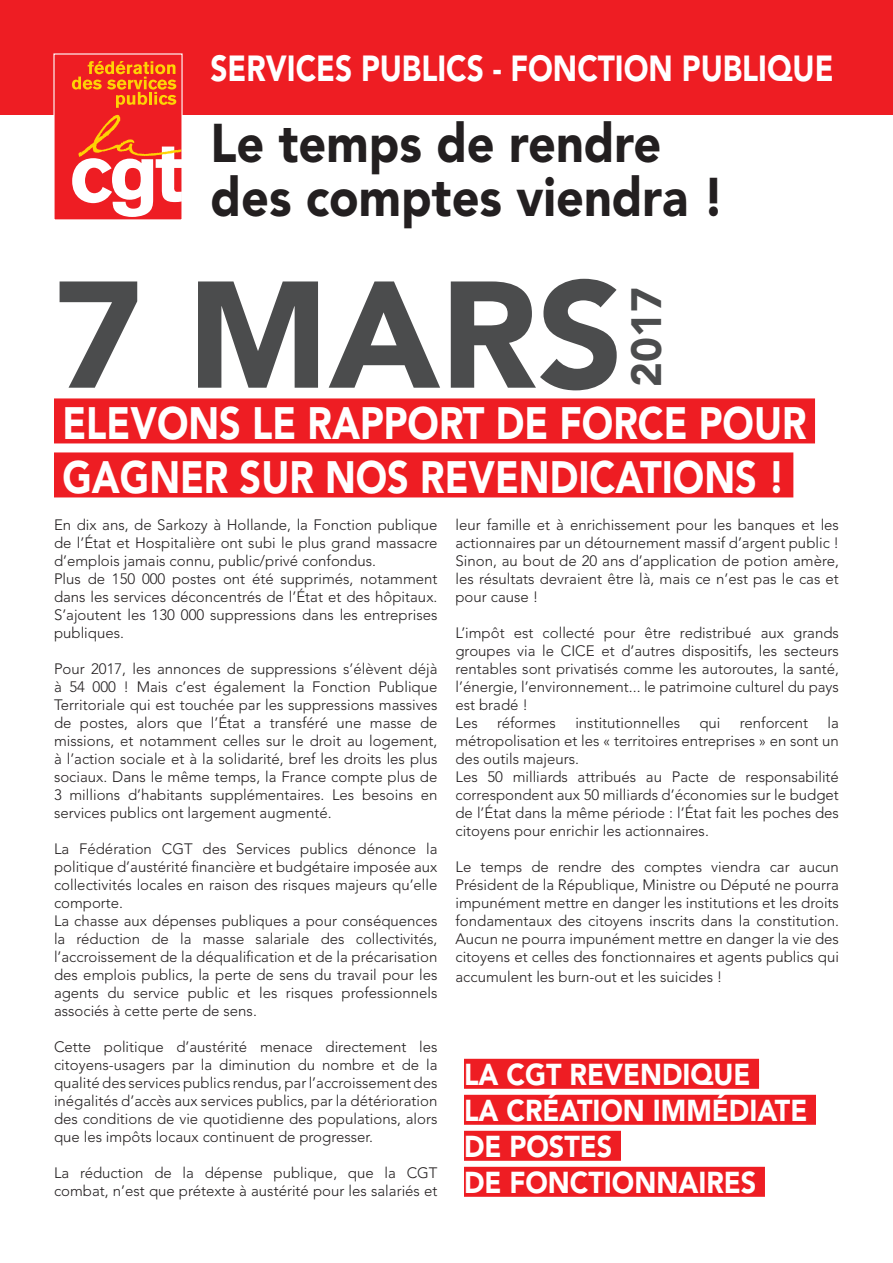
<style>
.page{position:relative;width:893px;height:1263px;background:#fff}
.page>*{position:absolute;margin:0;border:0;box-sizing:border-box;transform-origin:0 0}
.t1{font:900 150px "Avenir LT Std";color:#4b4c4d}
.t2{font:900 54px "Avenir LT Std";color:#231f20;scale:.9 1}
.t3{font:900 45px "Avenir LT Std";color:#fff;scale:.84 1}
.t4{font:900 42px "Avenir LT Std";color:#4b4c4d}
.t5{font:900 36px "Avenir LT Std";color:#fff;scale:.83 1}
.t6{font:900 30px "Avenir LT Std";color:#fff;scale:.9 1}
.t7{font:300 15px/18px "Avenir LT Std";color:#231f20;text-align:justify}
</style>
<div class="page">
<div style="left:0;top:0;width:893px;height:115px;background:#ee1d23"></div>
<div style="left:54px;top:54px;width:128px;height:166px;background:#ee1d23"></div>
<svg style="left:72px;top:115px;width:109px;height:102px"></svg>
<svg style="left:72px;top:61px;width:104px;height:47px"></svg>
<div style="left:53px;top:53px;width:130px;height:167px;border:1px solid #fff"></div>
<div style="left:54px;top:398px;width:761px;height:45px;background:#ee1d23"></div>
<div style="left:54px;top:452px;width:739px;height:45px;background:#ee1d23"></div>
<div style="left:464px;top:1059px;width:295px;height:30px;background:#ee1d23"></div>
<div style="left:464px;top:1095px;width:352px;height:30px;background:#ee1d23"></div>
<div style="left:464px;top:1131px;width:157px;height:30px;background:#ee1d23"></div>
<div style="left:464px;top:1167px;width:301px;height:30px;background:#ee1d23"></div>
<p class="t5" style="left:210px;top:47px;width:752px">SERVICES PUBLICS - FONCTION PUBLIQUE</p>
<p class="t2" style="left:210px;top:111px;width:502px">Le temps de rendre</p>
<p class="t2" style="left:210px;top:165px;width:572px">des comptes viendra !</p>
<p class="t1" style="left:54px;top:245px;width:571px">7 MARS</p>
<p class="t4" style="left:621px;top:386px;width:101px;rotate:-90deg">2017</p>
<p class="t3" style="left:63px;top:396px;width:887px">ELEVONS LE RAPPORT DE FORCE POUR</p>
<p class="t3" style="left:63px;top:450px;width:861px">GAGNER SUR NOS REVENDICATIONS !</p>
<p class="t7" style="left:54px;top:516px;width:385px">En dix ans, de Sarkozy à Hollande, la Fonction publique de l’État et Hospitalière ont subi le plus grand massacre d’emplois jamais connu, public/privé confondus.</p>
<p class="t7" style="left:54px;top:570px;width:385px">Plus de 150 000 postes ont été supprimés, notamment dans les services déconcentrés de l’État et des hôpitaux.<br>S’ajoutent les 130 000 suppressions dans les entreprises publiques.</p>
<p class="t7" style="left:54px;top:660px;width:385px">Pour 2017, les annonces de suppressions s’élèvent déjà à 54 000 ! Mais c’est également la Fonction Publique Territoriale qui est touchée par les suppressions massives de postes, alors que l’État a transféré une masse de missions, et notamment celles sur le droit au logement, à l’action sociale et à la solidarité, bref les droits les plus sociaux. Dans le même temps, la France compte plus de 3 millions d’habitants supplémentaires. Les besoins en services publics ont largement augmenté.</p>
<p class="t7" style="left:54px;top:840px;width:385px">La Fédération CGT des Services publics dénonce la politique d’austérité financière et budgétaire imposée aux collectivités locales en raison des risques majeurs qu’elle comporte.</p>
<p class="t7" style="left:54px;top:912px;width:385px">La chasse aux dépenses publiques a pour conséquences la réduction de la masse salariale des collectivités, l’accroissement de la déqualification et de la précarisation des emplois publics, la perte de sens du travail pour les agents du service public et les risques professionnels associés à cette perte de sens.</p>
<p class="t7" style="left:54px;top:1038px;width:385px">Cette politique d’austérité menace directement les citoyens-usagers par la diminution du nombre et de la qualité des services publics rendus, par l’accroissement des inégalités d’accès aux services publics, par la détérioration des conditions de vie quotidienne des populations, alors que les impôts locaux continuent de progresser.</p>
<p class="t7" style="left:54px;top:1164px;width:385px">La réduction de la dépense publique, que la CGT combat, n’est que prétexte à austérité pour les salariés et</p>
<p class="t7" style="left:455px;top:516px;width:385px">leur famille et à enrichissement pour les banques et les actionnaires par un détournement massif d’argent public !<br>Sinon, au bout de 20 ans d’application de potion amère, les résultats devraient être là, mais ce n’est pas le cas et pour cause !</p>
<p class="t7" style="left:455px;top:624px;width:385px">L’impôt est collecté pour être redistribué aux grands groupes via le CICE et d’autres dispositifs, les secteurs rentables sont privatisés comme les autoroutes, la santé, l’énergie, l’environnement... le patrimoine culturel du pays est bradé !</p>
<p class="t7" style="left:455px;top:714px;width:24px">Les</p>
<p class="t7" style="left:497px;top:714px;width:60px">réformes</p>
<p class="t7" style="left:575px;top:714px;width:106px">institutionnelles</p>
<p class="t7" style="left:699px;top:714px;width:23px">qui</p>
<p class="t7" style="left:740px;top:714px;width:70px">renforcent</p>
<p class="t7" style="left:455px;top:714px;width:385px;text-indent:372px">la métropolisation et les « territoires entreprises » en sont un des outils majeurs.</p>
<p class="t7" style="left:455px;top:768px;width:385px">Les 50 milliards attribués au Pacte de responsabilité correspondent aux 50 milliards d’économies sur le budget de l’État dans la même période : l’État fait les poches des citoyens pour enrichir les actionnaires.</p>
<p class="t7" style="left:455px;top:858px;width:385px">Le temps de rendre des comptes viendra car aucun Président de la République, Ministre ou Député ne pourra impunément mettre en danger les institutions et les droits fondamentaux des citoyens inscrits dans la constitution.<br>Aucun ne pourra impunément mettre en danger la vie des citoyens et celles des fonctionnaires et agents publics qui</p>
<p class="t7" style="left:455px;top:968px;width:269px">accumulent les burn-out et les suicides !</p>
<p class="t6" style="left:464px;top:1056px;width:320px">LA CGT REVENDIQUE</p>
<p class="t6" style="left:464px;top:1092px;width:383px">LA CRÉATION IMMÉDIATE</p>
<p class="t6" style="left:464px;top:1128px;width:166px">DE POSTES</p>
<p class="t6" style="left:464px;top:1164px;width:326px">DE FONCTIONNAIRES</p>
</div>
